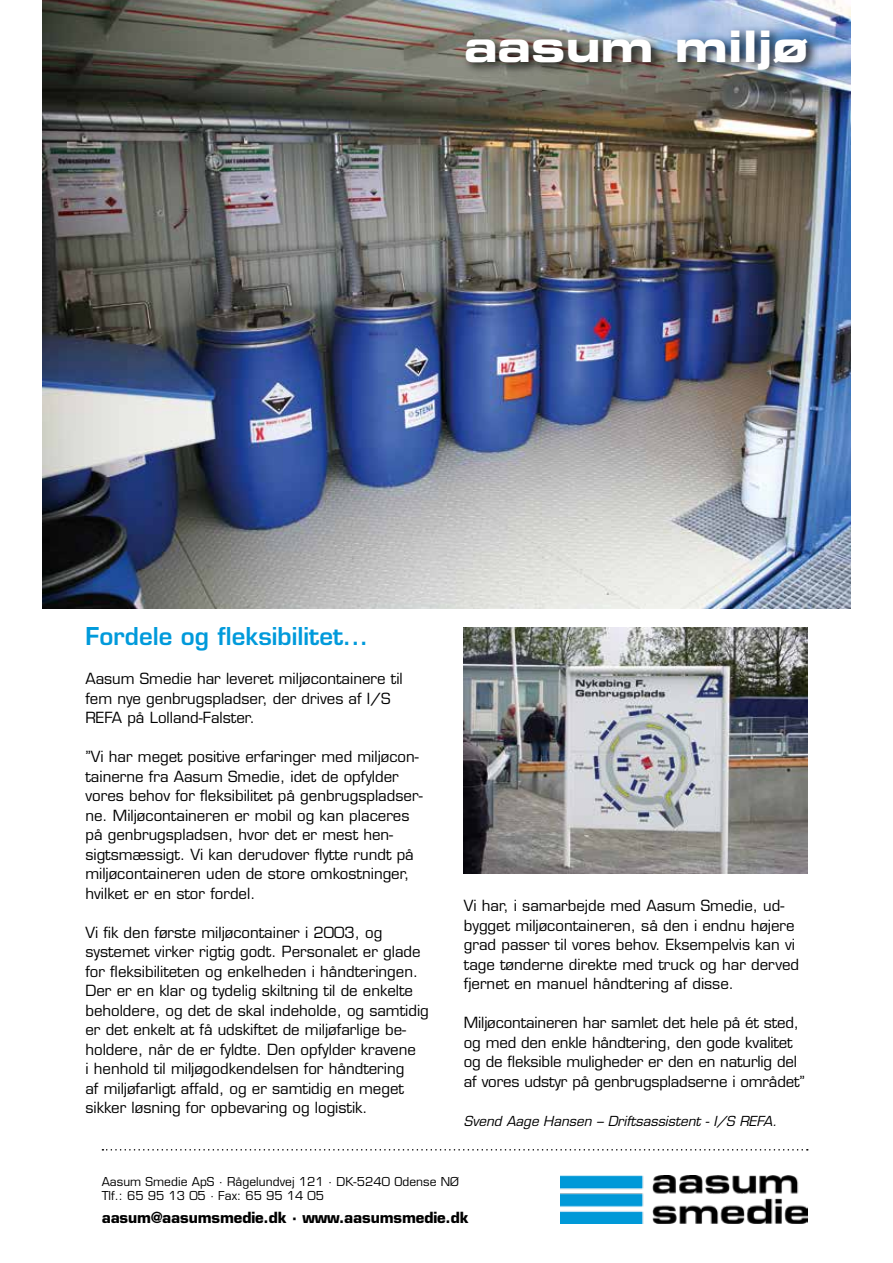
<style>
.page{position:relative;width:893px;height:1263px;background:#fff}
.page>*{position:absolute;margin:0;border:0;box-sizing:border-box;transform-origin:0 0}
.t1{font:43.5px "Eurostile LT Std Bold Ex 2";color:#fff}
.t2{font:600 24px "Eurostile LT Std";color:#009adb}
.t3{font:15px/19.5px "Eurostile LT Std";color:#000}
.t4{font:700 15px "Eurostile LT Std";letter-spacing:-.01em;color:#000}
.t5{font:italic 13.5px "Eurostile LT Std";color:#000}
.t6{font:12px/14.4px "Eurostile LT Std";letter-spacing:.005em;color:#000}
</style>
<div class="page">
<svg style="left:102px;top:1149px;width:706px;height:1px"></svg>
<img style="left:561px;top:1176px;width:246px;height:48px">
<img style="left:463px;top:627px;width:344px;height:247px">
<img style="left:43px;top:0;width:807px;height:608px">
<div style="left:462px;top:25px;width:358px;height:57px;background:#000;opacity:.8"></div>
<h1 class="t1" style="left:464px;top:15px;width:345px">aasum miljø</h1>
<h2 class="t2" style="left:85px;top:621px;width:285px">Fordele og fleksibilitet...</h2>
<p class="t3" style="left:85px;top:669px;width:319px">Aasum Smedie har leveret miljøcontainere til fem nye genbrugspladser, der drives af I/S<br>REFA på Lolland-Falster.</p>
<p class="t3" style="left:85px;top:747px;width:339px">”Vi har meget positive erfaringer med miljøcon&shy;tainerne fra Aasum Smedie, idet de opfylder vores behov for fleksibilitet på genbrugspladser&shy;ne. Miljøcontaineren er mobil og kan placeres på genbrugspladsen, hvor det er mest hen&shy;sigtsmæssigt. Vi kan derudover flytte rundt på miljøcontaineren uden de store omkostninger, hvilket er en stor fordel.</p>
<p class="t3" style="left:85px;top:922px;width:345px">Vi fik den første miljøcontainer i 2003, og systemet virker rigtig godt. Personalet er glade for fleksibiliteten og enkelheden i håndteringen.<br>Der er en klar og tydelig skiltning til de enkelte beholdere, og det de skal indeholde, og samtidig er det enkelt at få udskiftet de miljøfarlige be&shy;holdere, når de er fyldte. Den opfylder kravene<br>i henhold til miljøgodkendelsen for håndtering<br>af miljøfarligt affald, og er samtidig en meget sikker løsning for opbevaring og logistik.</p>
<p class="t3" style="left:464px;top:896px;width:337px">Vi har, i samarbejde med Aasum Smedie, ud&shy;bygget miljøcontaineren, så den i endnu højere grad passer til vores behov. Eksempelvis kan vi tage tønderne direkte med truck og har derved fjernet en manuel håndtering af disse.</p>
<p class="t3" style="left:464px;top:1013px;width:342px">Miljøcontaineren har samlet det hele på ét sted, og med den enkle håndtering, den gode kvalitet og de fleksible muligheder er den en naturlig del af vores udstyr på genbrugspladserne i området”</p>
<p class="t5" style="left:464px;top:1113px;width:315px">Svend Aage Hansen – Driftsassistent - I/S REFA.</p>
<p class="t6" style="left:102px;top:1174px;width:359px">Aasum Smedie ApS · Rågelundvej 121 · DK-5240 Odense NØ<br>Tlf.: 65 95 13 05 · Fax: 65 95 14 05</p>
<p class="t4" style="left:102px;top:1208px;width:369px">aasum@aasumsmedie.dk · www.aasumsmedie.dk</p>
</div>
